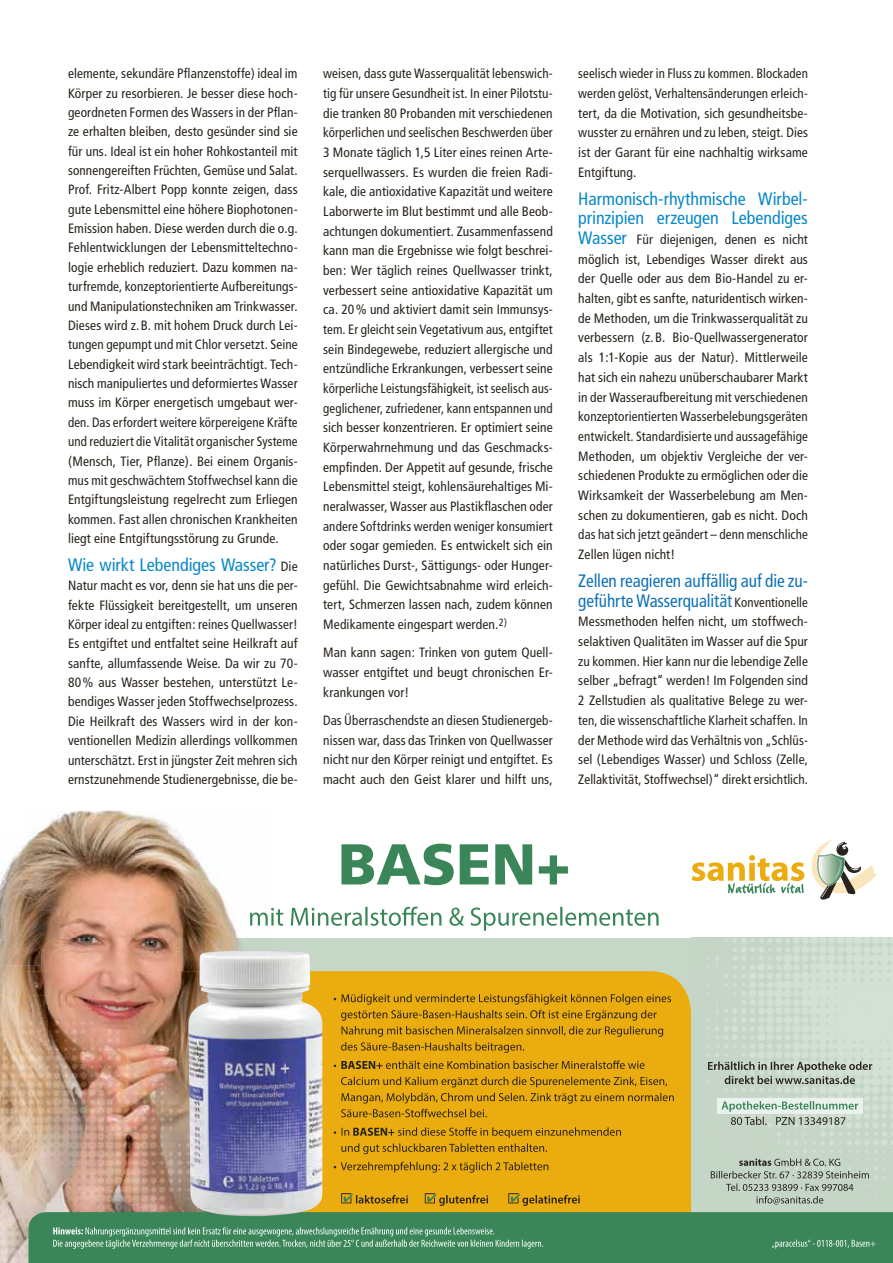
<style>
.page{position:relative;width:893px;height:1263px;background:#fff}
.page>*{position:absolute;margin:0;border:0;box-sizing:border-box;transform-origin:0 0}
.t1{font:condensed 18px/19.6px "Frutiger";letter-spacing:-.005em;color:#0b89c6}
.t2{font:condensed 18px/19.6px "Frutiger";letter-spacing:-.005em;color:#1072b5;scale:.96 1}
.t3{font:condensed 13.5px/19.6px "Frutiger";letter-spacing:.01em;color:#28231d;text-align:justify}
.t4{font:condensed 13.5px/19.6px "Frutiger";letter-spacing:.01em;color:#28231d;text-align:justify;scale:.96 1}
.s1{font-size:13.5px;color:#28231d}
.s2{font-size:18px;color:#0b89c6}
</style>
<div class="page">
<div style="left:270px;top:938px;width:623px;height:274px;background:#c6d6c7"></div>
<div style="left:322px;top:971px;width:369px;height:241px;background:#ebac10"></div>
<img style="left:135px;top:815px;width:103px;height:123px">
<img style="left:0;top:810px;width:135px;height:155px">
<img style="left:0;top:965px;width:42px;height:31px">
<img style="left:42px;top:938px;width:228px;height:33px">
<img style="left:4px;top:971px;width:177px;height:25px">
<img style="left:691px;top:938px;width:202px;height:265px">
<svg style="left:692px;top:840px;width:185px;height:59px"></svg>
<svg style="left:711px;top:1158px;width:158px;height:46px;background:#b0bdaf"></svg>
<img style="left:0;top:996px;width:28px;height:267px">
<img style="left:4px;top:996px;width:184px;height:228px">
<svg style="left:28px;top:1212px;width:865px;height:51px;background:#448c60"></svg>
<img style="left:0;top:810px;width:25px;height:25px">
<svg style="left:334px;top:994px;width:337px;height:10px;background:#be8c12"></svg>
<svg style="left:341px;top:1010px;width:322px;height:43px;background:#d09911"></svg>
<svg style="left:334px;top:1060px;width:311px;height:9px;background:#b58613"></svg>
<svg style="left:341px;top:1077px;width:326px;height:10px;background:#bf8d12"></svg>
<svg style="left:341px;top:1093px;width:333px;height:24px;background:#d19911"></svg>
<svg style="left:334px;top:1127px;width:287px;height:27px;background:#cd9711"></svg>
<svg style="left:334px;top:1162px;width:214px;height:11px;background:#c28f12"></svg>
<svg style="left:708px;top:1061px;width:164px;height:23px;background:#a5afa3"></svg>
<div style="left:717px;top:1098px;width:145px;height:15px;background:#ebf1ec"></div>
<svg style="left:721px;top:1101px;width:137px;height:24px"></svg>
<svg style="left:341px;top:844px;width:227px;height:41px"></svg>
<svg style="left:250px;top:906px;width:409px;height:25px"></svg>
<svg style="left:341px;top:1193px;width:67px;height:10px"></svg>
<svg style="left:425px;top:1193px;width:63px;height:13px"></svg>
<svg style="left:508px;top:1193px;width:72px;height:13px"></svg>
<img style="left:188px;top:950px;width:134px;height:267px">
<p class="t3" style="left:68px;top:64px;width:231px">elemente, sekundäre Pflanzenstoffe) ideal im Körper zu resorbieren. Je besser diese hoch&shy;geordneten Formen des Wassers in der Pflan&shy;ze erhalten bleiben, desto gesünder sind sie für uns. Ideal ist ein hoher Rohkostanteil mit sonnengereiften Früchten, Gemüse und Salat.<br>Prof. Fritz-Albert Popp konnte zeigen, dass gute Lebensmittel eine höhere Biophotonen-Emission haben. Diese werden durch die o.g.<br>Fehlentwicklungen der Lebensmitteltechno&shy;logie erheblich reduziert. Dazu kommen na&shy;turfremde, konzeptorientierte Aufbereitungs&shy;und Manipulationstechniken am Trinkwasser.<br>Dieses wird z.B. mit hohem Druck durch Lei&shy;tungen gepumpt und mit Chlor versetzt. Seine Lebendigkeit wird stark beeinträchtigt. Tech&shy;nisch manipuliertes und deformiertes Wasser muss im Körper energetisch umgebaut wer&shy;den. Das erfordert weitere körpereigene Kräfte und reduziert die Vitalität organischer Systeme (Mensch, Tier, Pflanze). Bei einem Organis&shy;mus mit geschwächtem Stoffwechsel kann die Entgiftungsleistung regelrecht zum Erliegen kommen. Fast allen chronischen Krankheiten liegt eine Entgiftungsstörung zu Grunde.</p>
<h1 class="t1" style="left:68px;top:555px;width:231px">Wie wirkt Lebendiges Wasser? <span class="s1">Die</span></h1>
<p class="t3" style="left:68px;top:576px;width:231px">Natur macht es vor, denn sie hat uns die per&shy;fekte Flüssigkeit bereitgestellt, um unseren Körper ideal zu entgiften: reines Quellwasser!<br>Es entgiftet und entfaltet seine Heilkraft auf sanfte, allumfassende Weise. Da wir zu 70- 80% aus Wasser bestehen, unterstützt Le&shy;bendiges Wasser jeden Stoffwechselprozess.<br>Die Heilkraft des Wassers wird in der kon&shy;ventionellen Medizin allerdings vollkommen unterschätzt. Erst in jüngster Zeit mehren sich ernstzunehmende Studienergebnisse, die be-</p>
<p class="t3" style="left:323px;top:64px;width:231px">weisen, dass gute Wasserqualität lebenswich&shy;tig für unsere Gesundheit ist. In einer Pilotstu&shy;die tranken 80 Probanden mit verschiedenen körperlichen und seelischen Beschwerden über 3 Monate täglich 1,5 Liter eines reinen Arte&shy;serquellwassers. Es wurden die freien Radi&shy;kale, die antioxidative Kapazität und weitere Laborwerte im Blut bestimmt und alle Beob&shy;achtungen dokumentiert. Zusammenfassend kann man die Ergebnisse wie folgt beschrei&shy;ben: Wer täglich reines Quellwasser trinkt, verbessert seine antioxidative Kapazität um ca. 20% und aktiviert damit sein Immunsys&shy;tem. Er gleicht sein Vegetativum aus, entgiftet sein Bindegewebe, reduziert allergische und entzündliche Erkrankungen, verbessert seine körperliche Leistungsfähigkeit, ist seelisch aus&shy;geglichener, zufriedener, kann entspannen und sich besser konzentrieren. Er optimiert seine Körperwahrnehmung und das Geschmacks&shy;empfinden. Der Appetit auf gesunde, frische Lebensmittel steigt, kohlensäurehaltiges Mi&shy;neralwasser, Wasser aus Plastikflaschen oder andere Softdrinks werden weniger konsumiert oder sogar gemieden. Es entwickelt sich ein natürliches Durst-, Sättigungs- oder Hunger&shy;gefühl. Die Gewichtsabnahme wird erleich&shy;tert, Schmerzen lassen nach, zudem können Medikamente eingespart werden.<sup>2)</sup></p>
<p class="t3" style="left:323px;top:643px;width:231px">Man kann sagen: Trinken von gutem Quell&shy;wasser entgiftet und beugt chronischen Er&shy;krankungen vor!</p>
<p class="t3" style="left:323px;top:710px;width:231px">Das Überraschendste an diesen Studienergeb&shy;nissen war, dass das Trinken von Quellwasser nicht nur den Körper reinigt und entgiftet. Es macht auch den Geist klarer und hilft uns,</p>
<p class="t4" style="left:578px;top:64px;width:241px">seelisch wieder in Fluss zu kommen. Blockaden werden gelöst, Verhaltensänderungen erleich&shy;tert, da die Motivation, sich gesundheitsbe&shy;wusster zu ernähren und zu leben, steigt. Dies ist der Garant für eine nachhaltig wirksame Entgiftung.</p>
<h1 class="t1" style="left:578px;top:189px;width:231px">Harmonisch-rhythmische Wirbel&shy;prinzipien erzeugen Lebendiges</h1>
<p class="t3" style="left:578px;top:230px;width:231px"><span class="s2">Wasser</span> Für diejenigen, denen es nicht möglich ist, Lebendiges Wasser direkt aus der Quelle oder aus dem Bio-Handel zu er&shy;halten, gibt es sanfte, naturidentisch wirken&shy;de Methoden, um die Trinkwasserqualität zu verbessern (z.B. Bio-Quellwassergenerator als 1:1-Kopie aus der Natur). Mittlerweile hat sich ein nahezu unüberschaubarer Markt in der Wasseraufbereitung mit verschiedenen konzeptorientierten Wasserbelebungsgeräten entwickelt. Standardisierte und aussagefähige Methoden, um objektiv Vergleiche der ver&shy;schiedenen Produkte zu ermöglichen oder die Wirksamkeit der Wasserbelebung am Men&shy;schen zu dokumentieren, gab es nicht. Doch das hat sich jetzt geändert – denn menschliche Zellen lügen nicht!</p>
<h1 class="t2" style="left:578px;top:571px;width:241px">Zellen reagieren auffällig auf die zu&shy;geführte Wasserqualität <span class="s1">Konventionelle</span></h1>
<p class="t3" style="left:578px;top:612px;width:231px">Messmethoden helfen nicht, um stoffwech&shy;selaktiven Qualitäten im Wasser auf die Spur zu kommen. Hier kann nur die lebendige Zelle selber „befragt“ werden! Im Folgenden sind 2 Zellstudien als qualitative Belege zu wer&shy;ten, die wissenschaftliche Klarheit schaffen. In der Methode wird das Verhältnis von „Schlüs&shy;sel (Lebendiges Wasser) und Schloss (Zelle, Zellaktivität, Stoffwechsel)“ direkt ersichtlich.</p>
</div>
